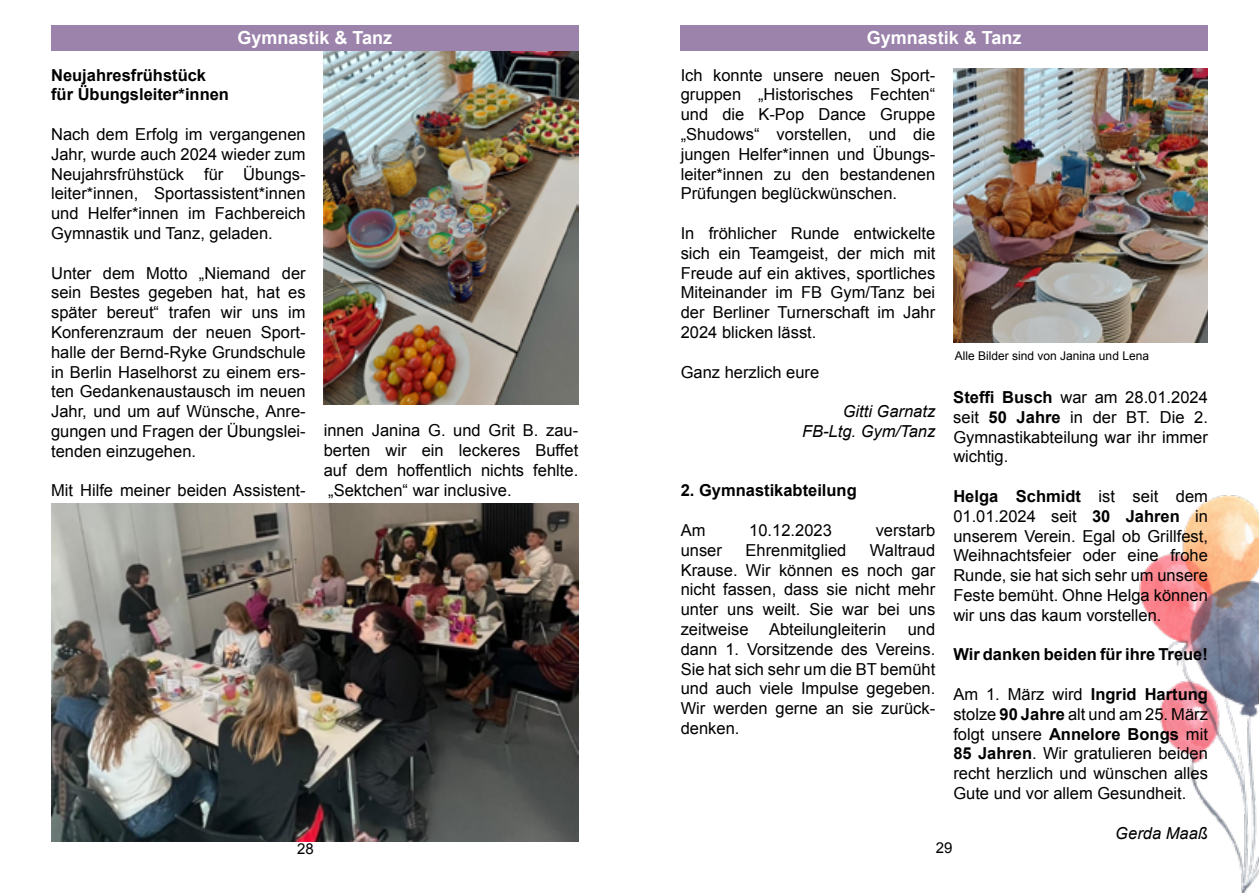
<style>
.page{position:relative;width:1259px;height:893px;background:#fff}
.page>*{position:absolute;margin:0;border:0;box-sizing:border-box;transform-origin:0 0}
.t1{font:700 18px "Arial";color:#fff}
.t2{font:16.5px/19.8px "Arial";color:#000;text-align:justify}
.t3{font:700 16.5px/19.8px "Arial";color:#000}
.t4{font:italic 16.5px/19.8px "Arial";color:#000;text-align:right}
.t5{font:15px "Arial";color:#000}
.t6{font:12px "Arial";color:#000}
.s1{font-weight:700}
</style>
<div class="page">
<img style="left:324px;top:51px;width:254px;height:354px">
<div style="left:51px;top:26px;width:527px;height:25px;background:#9b83ac"></div>
<img style="left:51px;top:504px;width:527px;height:337px">
<img style="left:1139px;top:495px;width:120px;height:398px">
<div style="left:680px;top:26px;width:527px;height:25px;background:#9b83ac"></div>
<img style="left:953px;top:69px;width:255px;height:274px">
<p class="t1" style="left:237px;top:26px;width:156px">Gymnastik &amp; Tanz</p>
<p class="t1" style="left:867px;top:26px;width:156px">Gymnastik &amp; Tanz</p>
<p class="t3" style="left:51px;top:65px;width:179px">Neujahresfrühstück für Übungsleiter*innen</p>
<p class="t2" style="left:51px;top:124px;width:256px">Nach dem Erfolg im vergangenen Jahr, wurde auch 2024 wieder zum Neujahrsfrühstück für Übungs&shy;leiter*innen, Sportassistent*innen und Helfer*innen im Fachbereich Gymnastik und Tanz, geladen.</p>
<p class="t2" style="left:51px;top:263px;width:256px">Unter dem Motto „Niemand der sein Bestes gegeben hat, hat es später bereut“ trafen wir uns im Konferenzraum der neuen Sport&shy;halle der Bernd-Ryke Grundschule in Berlin Haselhorst zu einem ers&shy;ten Gedankenaustausch im neuen Jahr, und um auf Wünsche, Anre&shy;gungen und Fragen der Übungslei&shy;tenden einzugehen.</p>
<p class="t2" style="left:51px;top:481px;width:256px">Mit Hilfe meiner beiden Assistent-</p>
<p class="t2" style="left:324px;top:421px;width:256px">innen Janina G. und Grit B. zau&shy;berten wir ein leckeres Buffet auf dem hoffentlich nichts fehlte. „Sektchen“ war inclusive.</p>
<p class="t2" style="left:680px;top:65px;width:256px">Ich konnte unsere neuen Sport&shy;gruppen „Historisches Fechten“ und die K-Pop Dance Gruppe „Shudows“ vorstellen, und die jungen Helfer*innen und Übungs&shy;leiter*innen zu den bestandenen Prüfungen beglückwünschen.</p>
<p class="t2" style="left:680px;top:223px;width:256px">In fröhlicher Runde entwickelte sich ein Teamgeist, der mich mit Freude auf ein aktives, sportliches Miteinander im FB Gym/Tanz bei der Berliner Turnerschaft im Jahr 2024 blicken lässt.</p>
<p class="t2" style="left:680px;top:362px;width:140px">Ganz herzlich eure</p>
<p class="t4" style="left:802px;top:402px;width:135px">Gitti Garnatz<br>FB-Ltg. Gym/Tanz</p>
<p class="t3" style="left:680px;top:481px;width:178px">2. Gymnastikabteilung</p>
<p class="t2" style="left:680px;top:520px;width:26px">Am</p>
<p class="t2" style="left:749px;top:520px;width:84px">10.12.2023</p>
<p class="t2" style="left:875px;top:520px;width:61px">verstarb</p>
<p class="t2" style="left:680px;top:540px;width:43px">unser</p>
<p class="t2" style="left:745px;top:540px;width:102px">Ehrenmitglied</p>
<p class="t2" style="left:680px;top:540px;width:256px;text-indent:189px">Waltraud Krause. Wir können es noch gar nicht fassen, dass sie nicht mehr unter uns weilt. Sie war bei uns zeitweise Abteilungleiterin</p>
<p class="t2" style="left:680px;top:619px;width:256px;text-indent:227px">und dann 1. Vorsitzende des Vereins.<br>Sie hat sich sehr um die BT bemüht und auch viele Impulse gegeben.<br>Wir werden gerne an sie zurück&shy;denken.</p>
<p class="t6" style="left:955px;top:348px;width:196px">Alle Bilder sind von Janina und Lena</p>
<p class="t2" style="left:953px;top:387px;width:256px"><span class="s1">Steffi Busch</span> war am 28.01.2024 seit <span class="s1">50 Jahre</span> in der BT. Die 2.<br>Gymnastikabteilung war ihr immer wichtig.</p>
<p class="t2" style="left:953px;top:486px;width:256px"><span class="s1">Helga Schmidt</span> ist seit dem 01.01.2024 seit <span class="s1">30 Jahren</span> in unserem Verein. Egal ob Grillfest, Weihnachtsfeier oder eine frohe Runde, sie hat sich sehr um unsere Feste bemüht. Ohne Helga können wir uns das kaum vorstellen.</p>
<p class="t3" style="left:953px;top:645px;width:256px">Wir danken beiden für ihre Treue!</p>
<p class="t2" style="left:953px;top:684px;width:256px">Am 1. März wird <span class="s1">Ingrid Hartung </span>stolze <span class="s1">90 Jahre</span> alt und am 25. März folgt unsere <span class="s1">Annelore Bongs</span> mit <span class="s1">85 Jahren</span>. Wir gratulieren beiden recht herzlich und wünschen alles Gute und vor allem Gesundheit.</p>
<p class="t4" style="left:1115px;top:823px;width:94px">Gerda Maaß</p>
<p class="t5" style="left:297px;top:839px;width:18px">28</p>
<p class="t5" style="left:936px;top:838px;width:18px">29</p>
</div>
